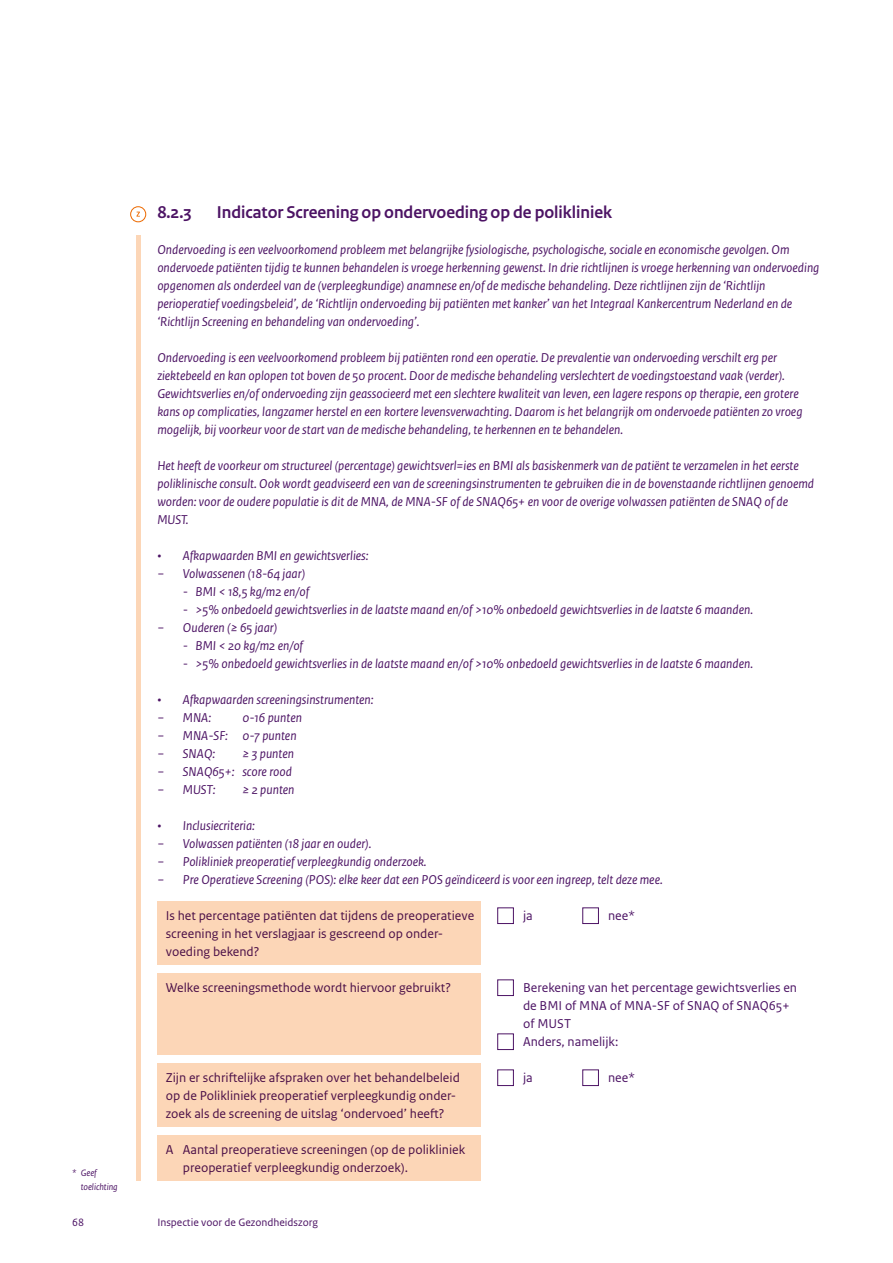
<style>
.page{position:relative;width:893px;height:1263px;background:#fff}
.page>*{position:absolute;margin:0;border:0;box-sizing:border-box;transform-origin:0 0}
.t1{font:700 18px "Rijksoverheid Sans Heading";color:#4c1364}
.t2{font:italic 13.5px/18px "Rijksoverheid Sans Text";color:#4c1364}
.t3{font:13.5px/18px "Rijksoverheid Sans Text";color:#4c1364}
.t4{font:11.25px "Rijksoverheid Sans Text";color:#4c1364}
.t5{font:italic 9.75px/13.5px "Rijksoverheid Sans Text";color:#4c1364}
</style>
<div class="page">
<div style="left:130px;top:206px;width:16px;height:16px;border:1px solid #ed6a00;border-radius:50%"></div>
<svg style="left:136px;top:212px;width:4px;height:5px"></svg>
<hr style="left:136px;top:236px;width:4px;height:945px;background:#fcd6b7">
<div style="left:583px;top:908px;width:16px;height:16px;border:1px solid #4c1364"></div>
<div style="left:497px;top:908px;width:17px;height:16px;border:1px solid #4c1364"></div>
<div style="left:497px;top:980px;width:17px;height:16px;border:1px solid #4c1364"></div>
<div style="left:497px;top:1034px;width:17px;height:16px;border:1px solid #4c1364"></div>
<div style="left:497px;top:1070px;width:17px;height:16px;border:1px solid #4c1364"></div>
<div style="left:583px;top:1070px;width:16px;height:16px;border:1px solid #4c1364"></div>
<div style="left:157px;top:902px;width:323px;height:63px;background:#fcd6b7"></div>
<div style="left:157px;top:974px;width:323px;height:81px;background:#fcd6b7"></div>
<div style="left:157px;top:1064px;width:323px;height:63px;background:#fcd6b7"></div>
<div style="left:157px;top:1136px;width:323px;height:45px;background:#fcd6b7"></div>
<h1 class="t1" style="left:157px;top:202px;width:36px">8.2.3</h1>
<h1 class="t1" style="left:217px;top:202px;width:397px">Indicator Screening op ondervoeding op de polikliniek</h1>
<p class="t2" style="left:157px;top:241px;width:664px">Ondervoeding is een veelvoorkomend probleem met belangrijke fysiologische, psychologische, sociale en economische gevolgen. Om ondervoede patiënten tijdig te kunnen behandelen is vroege herkenning gewenst. In drie richtlijnen is vroege herkenning van ondervoeding opgenomen als onderdeel van de (verpleegkundige) anamnese en/of de medische behandeling. Deze richtlijnen zijn de ‘Richtlijn perioperatief voedingsbeleid’, de ‘Richtlijn ondervoeding bij patiënten met kanker’ van het Integraal Kankercentrum Nederland en de ‘Richtlijn Screening en behandeling van ondervoeding’.</p>
<p class="t2" style="left:157px;top:349px;width:647px">Ondervoeding is een veelvoorkomend probleem bij patiënten rond een operatie. De prevalentie van ondervoeding verschilt erg per ziektebeeld en kan oplopen tot boven de 50 procent. Door de medische behandeling verslechtert de voedingstoestand vaak (verder).<br>Gewichtsverlies en/of ondervoeding zijn geassocieerd met een slechtere kwaliteit van leven, een lagere respons op therapie, een grotere kans op complicaties, langzamer herstel en een kortere levensverwachting. Daarom is het belangrijk om ondervoede patiënten zo vroeg mogelijk, bij voorkeur voor de start van de medische behandeling, te herkennen en te behandelen.</p>
<p class="t2" style="left:157px;top:457px;width:658px">Het heeft de voorkeur om structureel (percentage) gewichtsverl=ies en BMI als basiskenmerk van de patiënt te verzamelen in het eerste poliklinische consult. Ook wordt geadviseerd een van de screeningsinstrumenten te gebruiken die in de bovenstaande richtlijnen genoemd worden: voor de oudere populatie is dit de MNA, de MNA-SF of de SNAQ65+ en voor de overige volwassen patiënten de SNAQ of de MUST.</p>
<p class="t2" style="left:157px;top:547px;width:213px">• Afkapwaarden BMI en gewichtsverlies: −</p>
<p class="t2" style="left:183px;top:565px;width:124px">Volwassenen (18-64 jaar)</p>
<p class="t2" style="left:183px;top:583px;width:128px">- BMI &lt; 18,5 kg/m2 en/of</p>
<p class="t2" style="left:183px;top:601px;width:572px">- &gt;5% onbedoeld gewichtsverlies in de laatste maand en/of &gt;10% onbedoeld gewichtsverlies in de laatste 6 maanden.</p>
<p class="t2" style="left:157px;top:619px;width:9px">−</p>
<p class="t2" style="left:183px;top:619px;width:96px">Ouderen (≥ 65 jaar)</p>
<p class="t2" style="left:183px;top:637px;width:122px">- BMI &lt; 20 kg/m2 en/of</p>
<p class="t2" style="left:183px;top:655px;width:572px">- &gt;5% onbedoeld gewichtsverlies in de laatste maand en/of &gt;10% onbedoeld gewichtsverlies in de laatste 6 maanden.</p>
<p class="t2" style="left:157px;top:691px;width:218px">• Afkapwaarden screeningsinstrumenten: −</p>
<p class="t2" style="left:183px;top:709px;width:30px">MNA:</p>
<p class="t2" style="left:242px;top:709px;width:61px">0-16 punten</p>
<p class="t2" style="left:157px;top:727px;width:9px">−</p>
<p class="t2" style="left:183px;top:727px;width:115px">MNA-SF: 0-7 punten</p>
<p class="t2" style="left:157px;top:745px;width:9px">−</p>
<p class="t2" style="left:183px;top:745px;width:34px">SNAQ:</p>
<p class="t2" style="left:242px;top:745px;width:53px">≥ 3 punten</p>
<p class="t2" style="left:157px;top:763px;width:9px">−</p>
<p class="t2" style="left:183px;top:763px;width:111px">SNAQ65+: score rood</p>
<p class="t2" style="left:157px;top:781px;width:9px">−</p>
<p class="t2" style="left:183px;top:781px;width:34px">MUST:</p>
<p class="t2" style="left:242px;top:781px;width:54px">≥ 2 punten</p>
<p class="t2" style="left:157px;top:817px;width:99px">• Inclusiecriteria: −</p>
<p class="t2" style="left:183px;top:835px;width:190px">Volwassen patiënten (18 jaar en ouder).</p>
<p class="t2" style="left:157px;top:853px;width:9px">−</p>
<p class="t2" style="left:183px;top:853px;width:245px">Polikliniek preoperatief verpleegkundig onderzoek.</p>
<p class="t2" style="left:157px;top:871px;width:9px">−</p>
<p class="t2" style="left:183px;top:871px;width:481px">Pre Operatieve Screening (POS): elke keer dat een POS geïndiceerd is voor een ingreep, telt deze mee.</p>
<p class="t3" style="left:166px;top:907px;width:310px">Is het percentage patiënten dat tijdens de preoperatieve</p>
<p class="t3" style="left:523px;top:907px;width:11px">ja</p>
<p class="t3" style="left:608px;top:907px;width:29px">nee*</p>
<p class="t3" style="left:166px;top:925px;width:279px">screening in het verslagjaar is gescreend op onder&shy;voeding bekend?</p>
<p class="t3" style="left:166px;top:979px;width:287px">Welke screeningsmethode wordt hiervoor gebruikt?</p>
<p class="t3" style="left:523px;top:979px;width:276px">Berekening van het percentage gewichtsverlies en de BMI of MNA of MNA-SF of SNAQ of SNAQ65+ of MUST<br>Anders, namelijk:</p>
<p class="t3" style="left:166px;top:1069px;width:296px">Zijn er schriftelijke afspraken over het behandelbeleid</p>
<p class="t3" style="left:523px;top:1069px;width:11px">ja</p>
<p class="t3" style="left:608px;top:1069px;width:29px">nee*</p>
<p class="t3" style="left:166px;top:1087px;width:292px">op de Polikliniek preoperatief verpleegkundig onder&shy;zoek als de screening de uitslag ‘ondervoed’ heeft?</p>
<p class="t3" style="left:183px;top:1141px;width:284px;text-indent:-17px">A Aantal preoperatieve screeningen (op de polikliniek preoperatief verpleegkundig onderzoek).</p>
<p class="t5" style="left:81px;top:1167px;width:38px;text-indent:-9px">* Geef toelichting</p>
<p class="t4" style="left:72px;top:1216px;width:13px">68</p>
<p class="t4" style="left:157px;top:1216px;width:162px">Inspectie voor de Gezondheidszorg</p>
</div>
